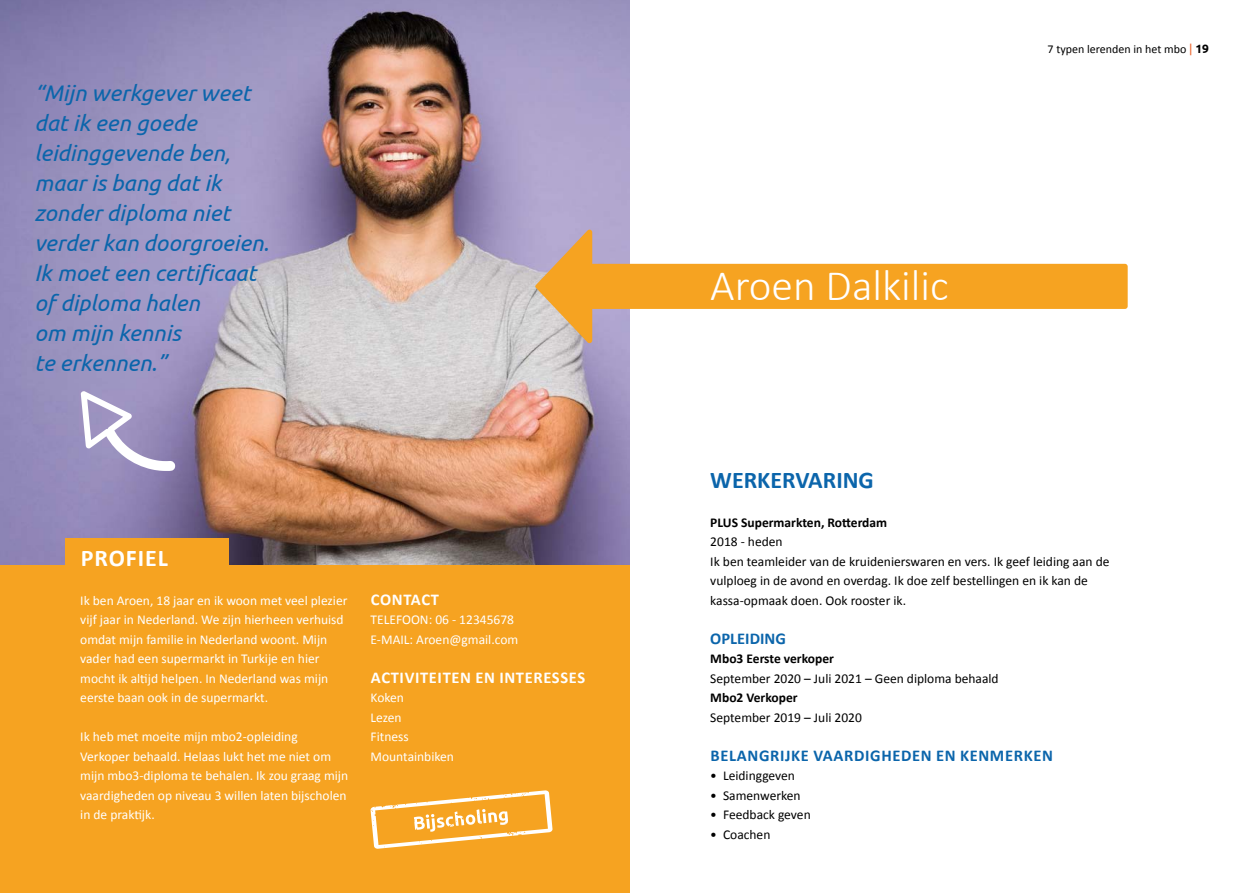
<style>
.page{position:relative;width:1259px;height:893px;background:#fff}
.page>*{position:absolute;margin:0;border:0;box-sizing:border-box;transform-origin:0 0}
.t1{font:300 43.5px "Calibri";color:#fff}
.t2{font:700 24px "Calibri";color:#0b65ab}
.t3{font:700 24px "Calibri";letter-spacing:.04em;color:#fff}
.t4{font:italic 22.5px/30px "Ubuntu";color:#0b65ab}
.t5{font:700 16.5px "Calibri";letter-spacing:.04em;color:#0b65ab}
.t6{font:700 16.5px "Calibri";letter-spacing:.04em;color:#fff}
.t7{font:700 16.5px "Calibri";color:#0b65ab}
.t8{font:13.5px/19.5px "Calibri";color:#fff}
.t9{font:13.5px/19.5px "Calibri";color:#000}
.t10{font:700 13.5px "Calibri";color:#000}
.t11{font:12px "Calibri";color:#000}
.s1{font-family:"Ubuntu";color:#eb6129}
.s2{font-family:"Ubuntu";font-weight:700}
</style>
<div class="page">
<img style="left:0;top:0;width:629px;height:566px">
<svg style="left:81px;top:391px;width:95px;height:80px"></svg>
<svg style="left:535px;top:229px;width:592px;height:114px"></svg>
<div style="left:0;top:566px;width:629px;height:327px;background:#f6a321"></div>
<div style="left:65px;top:538px;width:164px;height:41px;background:#f6a321"></div>
<svg style="left:370px;top:790px;width:182px;height:59px"></svg>
<h3 class="t4" style="left:34px;top:77px;width:236px">“Mijn werkgever weet dat ik een goede leidinggevende ben, maar is bang dat ik zonder diploma niet verder kan doorgroeien.<br>Ik moet een certificaat of diploma halen<br>om mijn kennis<br>te erkennen.”</h3>
<h2 class="t3" style="left:81px;top:541px;width:89px">PROFIEL</h2>
<p class="t8" style="left:80px;top:590px;width:269px">Ik ben Aroen, 18 jaar en ik woon met veel plezier vijf jaar in Nederland. We zijn hierheen verhuisd omdat mijn familie in Nederland woont. Mijn vader had een supermarkt in Turkije en hier mocht ik altijd helpen. In Nederland was mijn eerste baan ook in de supermarkt.</p>
<p class="t8" style="left:80px;top:726px;width:269px">Ik heb met moeite mijn mbo2-opleiding Verkoper behaald. Helaas lukt het me niet om mijn mbo3-diploma te behalen. Ik zou graag mijn vaardigheden op niveau 3 willen laten bijscholen in de praktijk.</p>
<p class="t6" style="left:371px;top:587px;width:70px">CONTACT</p>
<p class="t8" style="left:370px;top:609px;width:149px">TELEFOON: 06 - 12345678<br>E-MAIL: Aroen@gmail.com</p>
<p class="t6" style="left:371px;top:665px;width:216px">ACTIVITEITEN EN INTERESSES</p>
<p class="t8" style="left:370px;top:687px;width:85px">Koken<br>Lezen<br>Fitness<br>Mountainbiken</p>
<h1 class="t1" style="left:710px;top:258px;width:240px">Aroen Dalkilic</h1>
<p class="t11" style="left:1047px;top:41px;width:163px">7 typen lerenden in het mbo <span class="s1">|</span> <span class="s2">19</span></p>
<h2 class="t2" style="left:710px;top:463px;width:165px">WERKERVARING</h2>
<p class="t10" style="left:710px;top:512px;width:178px">PLUS Supermarkten, Rotterdam</p>
<p class="t9" style="left:710px;top:531px;width:401px">2018 - heden<br>Ik ben teamleider van de kruidenierswaren en vers. Ik geef leiding aan de vulploeg in de avond en overdag. Ik doe zelf bestellingen en ik kan de kassa-opmaak doen. Ook rooster ik.</p>
<p class="t7" style="left:710px;top:626px;width:77px">OPLEIDING</p>
<p class="t10" style="left:710px;top:649px;width:125px">Mbo3 Eerste verkoper</p>
<p class="t9" style="left:710px;top:668px;width:290px">September 2020 – Juli 2021 – Geen diploma behaald</p>
<p class="t10" style="left:710px;top:688px;width:89px">Mbo2 Verkoper</p>
<p class="t9" style="left:710px;top:707px;width:153px">September 2019 – Juli 2020</p>
<p class="t5" style="left:710px;top:743px;width:344px">BELANGRIJKE VAARDIGHEDEN EN KENMERKEN</p>
<p class="t9" style="left:710px;top:765px;width:86px">• Leidinggeven</p>
<p class="t9" style="left:710px;top:785px;width:92px">• Samenwerken</p>
<p class="t9" style="left:710px;top:804px;width:102px">• Feedback geven</p>
<p class="t9" style="left:710px;top:824px;width:62px">• Coachen</p>
</div>
